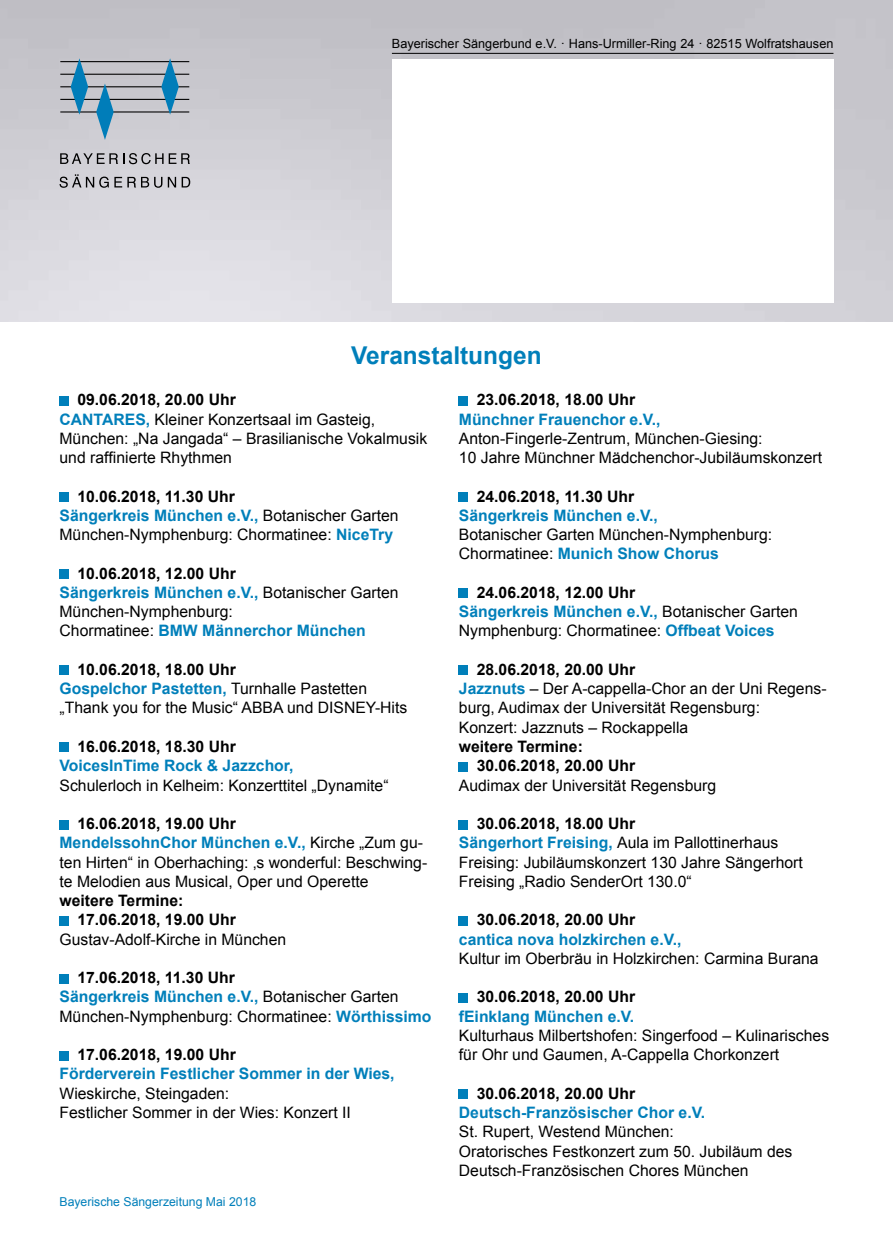
<style>
.page{position:relative;width:893px;height:1241px;background:#fff}
.page>*{position:absolute;margin:0;border:0;box-sizing:border-box;transform-origin:0 0}
.t1{font:700 24.5px "Arial";color:#007fba}
.t2{font:15.75px/19.2px "Arial";color:#000}
.t3{font:700 15.75px/19.2px "Arial";color:#000}
.t4{font:700 15.75px "Arial";color:#007fba}
.t5{font:12.6px "Arial";color:#000}
.t6{font:12.25px "Arial";color:#007fba}
.s1{font-weight:700}
.s2{font-weight:700;color:#007fba}
</style>
<div class="page">
<img style="left:0;top:0;width:893px;height:321px">
<div style="left:392px;top:60px;width:441px;height:243px;background:#fff"></div>
<svg style="left:60px;top:153px;width:130px;height:11px"></svg>
<svg style="left:60px;top:174px;width:102px;height:14px"></svg>
<svg style="left:168px;top:177px;width:8px;height:10px"></svg>
<svg style="left:182px;top:177px;width:8px;height:10px"></svg>
<hr style="left:60px;top:74px;width:129px;height:1px;background:#000">
<hr style="left:60px;top:86px;width:129px;height:1px;background:#000">
<hr style="left:60px;top:99px;width:129px;height:1px;background:#000">
<hr style="left:60px;top:111px;width:129px;height:1px;background:#000">
<hr style="left:60px;top:61px;width:129px;height:1px;background:#000">
<svg style="left:96px;top:83px;width:18px;height:57px"></svg>
<svg style="left:161px;top:58px;width:18px;height:57px"></svg>
<svg style="left:71px;top:58px;width:17px;height:57px"></svg>
<hr style="left:392px;top:53px;width:441px;height:1px;background:#000">
<div style="left:60px;top:396px;width:9px;height:9px;background:#007fba"></div>
<div style="left:60px;top:492px;width:9px;height:9px;background:#007fba"></div>
<div style="left:60px;top:569px;width:9px;height:9px;background:#007fba"></div>
<div style="left:60px;top:665px;width:9px;height:10px;background:#007fba"></div>
<div style="left:60px;top:742px;width:9px;height:10px;background:#007fba"></div>
<div style="left:60px;top:819px;width:9px;height:10px;background:#007fba"></div>
<div style="left:60px;top:916px;width:9px;height:9px;background:#007fba"></div>
<div style="left:60px;top:973px;width:9px;height:10px;background:#007fba"></div>
<div style="left:60px;top:1050px;width:9px;height:10px;background:#007fba"></div>
<div style="left:459px;top:396px;width:9px;height:9px;background:#007fba"></div>
<div style="left:459px;top:492px;width:9px;height:9px;background:#007fba"></div>
<div style="left:459px;top:588px;width:9px;height:10px;background:#007fba"></div>
<div style="left:459px;top:665px;width:9px;height:10px;background:#007fba"></div>
<div style="left:459px;top:762px;width:9px;height:9px;background:#007fba"></div>
<div style="left:459px;top:819px;width:9px;height:10px;background:#007fba"></div>
<div style="left:459px;top:916px;width:9px;height:9px;background:#007fba"></div>
<div style="left:459px;top:993px;width:9px;height:9px;background:#007fba"></div>
<div style="left:459px;top:1089px;width:9px;height:9px;background:#007fba"></div>
<p class="t5" style="left:392px;top:35px;width:443px">Bayerischer Sängerbund e.V. · Hans-Urmiller-Ring 24 · 82515 Wolfratshausen</p>
<h1 class="t1" style="left:351px;top:339px;width:192px">Veranstaltungen</h1>
<p class="t2" style="left:60px;top:390px;width:369px;text-indent:18px"><span class="s1">09.06.2018, 20.00 Uhr<br></span><span class="s2">CANTARES,</span> Kleiner Konzertsaal im Gasteig, München: „Na Jangada“ – Brasilianische Vokalmusik und raffinierte Rhythmen</p>
<p class="t2" style="left:60px;top:486px;width:341px;text-indent:18px"><span class="s1">10.06.2018, 11.30 Uhr<br></span><span class="s2">Sängerkreis München e.V.,</span> Botanischer Garten<br>München-Nymphenburg: Chormatinee: <span class="s2">NiceTry</span></p>
<p class="t2" style="left:60px;top:563px;width:341px;text-indent:18px"><span class="s1">10.06.2018, 12.00 Uhr<br></span><span class="s2">Sängerkreis München e.V.,</span> Botanischer Garten<br>München-Nymphenburg:<br>Chormatinee: <span class="s2">BMW Männerchor München</span></p>
<p class="t2" style="left:60px;top:660px;width:349px;text-indent:18px"><span class="s1">10.06.2018, 18.00 Uhr<br></span><span class="s2">Gospelchor Pastetten,</span> Turnhalle Pastetten „Thank you for the Music“ ABBA und DISNEY-Hits</p>
<p class="t3" style="left:77px;top:737px;width:160px">16.06.2018, 18.30 Uhr</p>
<p class="t4" style="left:60px;top:755px;width:236px">VoicesInTime Rock &amp; Jazzchor,</p>
<p class="t2" style="left:60px;top:775px;width:331px">Schulerloch in Kelheim: Konzerttitel „Dynamite“</p>
<p class="t2" style="left:60px;top:814px;width:369px;text-indent:18px"><span class="s1">16.06.2018, 19.00 Uhr<br></span><span class="s2">MendelssohnChor München e.V.,</span> Kirche „Zum gu&shy;ten Hirten“ in Oberhaching: ‚s wonderful: Beschwing&shy;te Melodien aus Musical, Oper und Operette</p>
<p class="t3" style="left:77px;top:891px;width:160px;text-indent:-18px">weitere Termine:<br>17.06.2018, 19.00 Uhr</p>
<p class="t2" style="left:60px;top:929px;width:228px">Gustav-Adolf-Kirche in München</p>
<p class="t2" style="left:60px;top:968px;width:374px;text-indent:18px"><span class="s1">17.06.2018, 11.30 Uhr<br></span><span class="s2">Sängerkreis München e.V.,</span> Botanischer Garten<br>München-Nymphenburg: Chormatinee: <span class="s2">Wörthissimo</span></p>
<p class="t3" style="left:77px;top:1045px;width:160px">17.06.2018, 19.00 Uhr</p>
<p class="t4" style="left:60px;top:1063px;width:337px">Förderverein Festlicher Sommer in der Wies,</p>
<p class="t2" style="left:60px;top:1083px;width:293px">Wieskirche, Steingaden:<br>Festlicher Sommer in der Wies: Konzert II</p>
<p class="t3" style="left:477px;top:390px;width:160px">23.06.2018, 18.00 Uhr</p>
<p class="t4" style="left:459px;top:408px;width:203px">Münchner Frauenchor e.V.,</p>
<p class="t2" style="left:459px;top:429px;width:365px">Anton-Fingerle-Zentrum, München-Giesing:<br>10 Jahre Münchner Mädchenchor-Jubiläumskonzert</p>
<p class="t3" style="left:477px;top:487px;width:159px">24.06.2018, 11.30 Uhr</p>
<p class="t4" style="left:459px;top:505px;width:201px">Sängerkreis München e.V.,</p>
<p class="t2" style="left:459px;top:525px;width:315px">Botanischer Garten München-Nymphenburg:<br>Chormatinee: <span class="s2">Munich Show Chorus</span></p>
<p class="t2" style="left:459px;top:583px;width:341px;text-indent:18px"><span class="s1">24.06.2018, 12.00 Uhr<br></span><span class="s2">Sängerkreis München e.V.,</span> Botanischer Garten<br>Nymphenburg: Chormatinee: <span class="s2">Offbeat Voices</span></p>
<p class="t2" style="left:459px;top:660px;width:369px;text-indent:18px"><span class="s1">28.06.2018, 20.00 Uhr<br></span><span class="s2">Jazznuts</span> – Der A-cappella-Chor an der Uni Regens&shy;burg, Audimax der Universität Regensburg:<br>Konzert: Jazznuts – Rockappella</p>
<p class="t3" style="left:477px;top:737px;width:160px;text-indent:-18px">weitere Termine:<br>30.06.2018, 20.00 Uhr</p>
<p class="t2" style="left:459px;top:775px;width:259px">Audimax der Universität Regensburg</p>
<p class="t2" style="left:459px;top:814px;width:346px;text-indent:18px"><span class="s1">30.06.2018, 18.00 Uhr<br></span><span class="s2">Sängerhort Freising,</span> Aula im Pallottinerhaus Freising: Jubiläumskonzert 130 Jahre Sängerhort Freising „Radio SenderOrt 130.0“</p>
<p class="t3" style="left:477px;top:910px;width:160px">30.06.2018, 20.00 Uhr</p>
<p class="t4" style="left:459px;top:928px;width:224px">cantica nova holzkirchen e.V.,</p>
<p class="t2" style="left:459px;top:948px;width:361px">Kultur im Oberbräu in Holzkirchen: Carmina Burana</p>
<p class="t3" style="left:477px;top:987px;width:160px">30.06.2018, 20.00 Uhr</p>
<p class="t4" style="left:459px;top:1005px;width:177px">fEinklang München e.V.</p>
<p class="t2" style="left:459px;top:1025px;width:372px">Kulturhaus Milbertshofen: Singerfood – Kulinarisches für Ohr und Gaumen, A-Cappella Chorkonzert</p>
<p class="t3" style="left:477px;top:1083px;width:160px">30.06.2018, 20.00 Uhr</p>
<p class="t4" style="left:459px;top:1101px;width:248px">Deutsch-Französischer Chor e.V.</p>
<p class="t2" style="left:459px;top:1122px;width:335px">St. Rupert, Westend München:<br>Oratorisches Festkonzert zum 50. Jubiläum des<br>Deutsch-Französischen Chores München</p>
<p class="t6" style="left:60px;top:1193px;width:198px">Bayerische Sängerzeitung Mai 2018</p>
</div>
